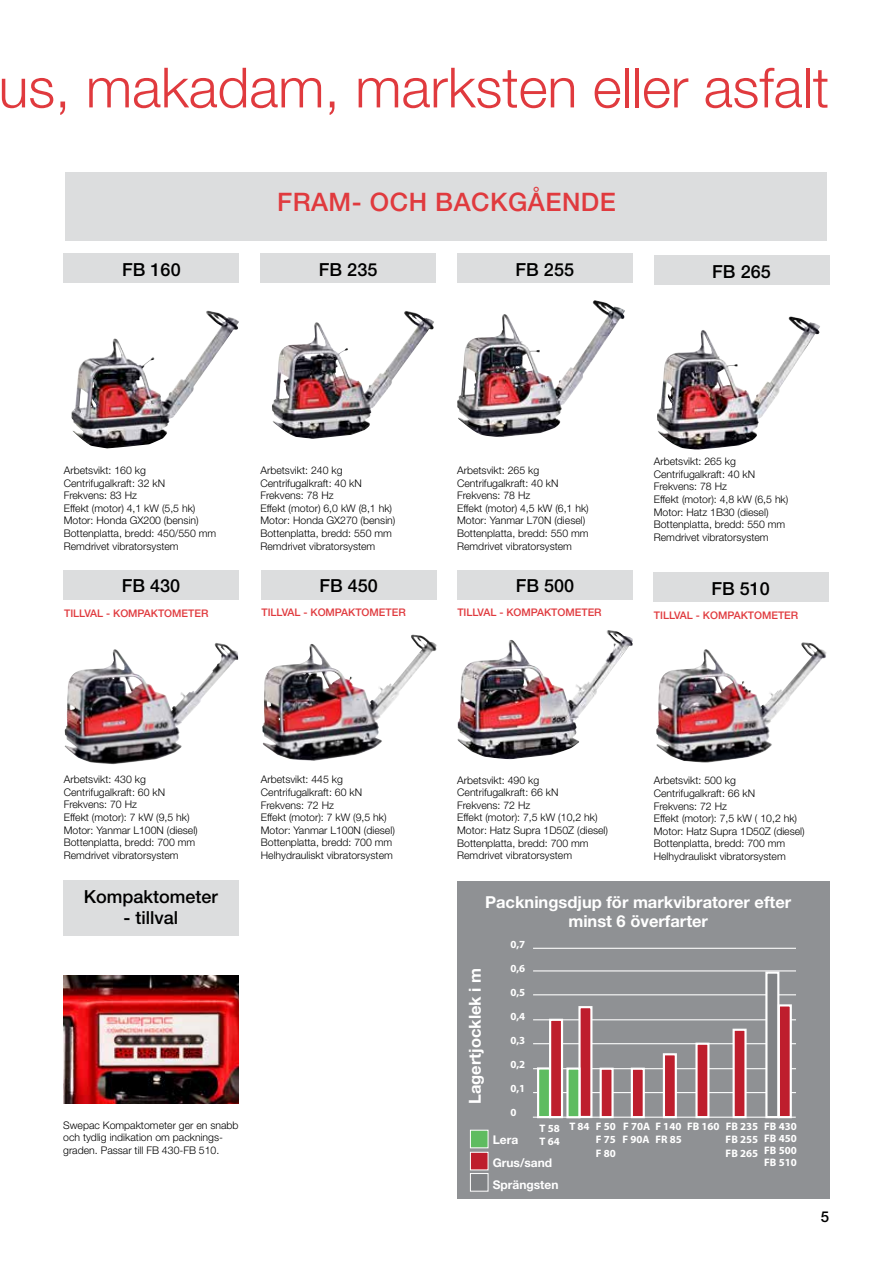
<style>
.page{position:relative;width:893px;height:1263px;background:#fff}
.page>*{position:absolute;margin:0;border:0;box-sizing:border-box;transform-origin:0 0}
.t1{font:300 55.5px "Helvetica Neue";color:#e03a3e}
.t2{font:500 25.5px "Helvetica Neue";letter-spacing:.02em;color:#e03a3e}
.t3{font:500 18px "Helvetica Neue";color:#000}
.t4{font:700 16.5px/19.5px "Helvetica Neue";color:#fff;text-align:center}
.t5{font:500 15px "Helvetica Neue";color:#000}
.t6{font:700 12px/22.5px "Helvetica Neue";color:#fff}
.t7{font:700 10.8px/13px "Myriad Pro";color:#fff;text-align:justify}
.t8{font:300 10.5px/12.6px "Helvetica Neue";color:#000}
.t9{font:500 10.5px "Helvetica Neue";color:#e03a3e}
</style>
<div class="page">
<div style="left:457px;top:881px;width:372px;height:317px;background:#8f9194"></div>
<img style="left:457px;top:630px;width:175px;height:129px">
<img style="left:64px;top:643px;width:174px;height:121px">
<div style="left:64px;top:253px;width:175px;height:30px;background:#dcddde"></div>
<div style="left:260px;top:253px;width:176px;height:30px;background:#dcddde"></div>
<div style="left:457px;top:253px;width:175px;height:30px;background:#dcddde"></div>
<div style="left:654px;top:255px;width:175px;height:30px;background:#dcddde"></div>
<div style="left:261px;top:570px;width:175px;height:30px;background:#dcddde"></div>
<div style="left:66px;top:172px;width:761px;height:68px;background:#dcddde"></div>
<div style="left:63px;top:570px;width:176px;height:30px;background:#dcddde"></div>
<img style="left:272px;top:311px;width:162px;height:128px">
<img style="left:457px;top:300px;width:168px;height:137px">
<img style="left:657px;top:316px;width:163px;height:134px">
<img style="left:262px;top:635px;width:175px;height:126px">
<div style="left:63px;top:880px;width:176px;height:55px;background:#dcddde"></div>
<div style="left:457px;top:570px;width:176px;height:30px;background:#dcddde"></div>
<img style="left:71px;top:310px;width:168px;height:138px">
<img style="left:656px;top:642px;width:171px;height:121px">
<div style="left:653px;top:572px;width:175px;height:30px;background:#dcddde"></div>
<hr style="left:533px;top:1092px;width:263px;height:1px;background:#fff">
<hr style="left:533px;top:1068px;width:263px;height:1px;background:#fff">
<hr style="left:533px;top:1043px;width:263px;height:1px;background:#fff">
<hr style="left:533px;top:1019px;width:263px;height:1px;background:#fff">
<hr style="left:533px;top:994px;width:263px;height:1px;background:#fff">
<hr style="left:533px;top:970px;width:263px;height:1px;background:#fff">
<hr style="left:533px;top:948px;width:263px;height:1px;background:#fff">
<hr style="left:533px;top:1116px;width:263px;height:2px;background:#fff">
<div style="left:537px;top:1067px;width:14px;height:51px;background:#5ebc60;border:2px solid #fff"></div>
<div style="left:549px;top:1019px;width:14px;height:99px;background:#be1e2d;border:2px solid #fff"></div>
<div style="left:600px;top:1067px;width:14px;height:51px;background:#be1e2d;border:2px solid #fff"></div>
<div style="left:631px;top:1067px;width:14px;height:51px;background:#be1e2d;border:2px solid #fff"></div>
<div style="left:663px;top:1053px;width:14px;height:65px;background:#be1e2d;border:2px solid #fff"></div>
<div style="left:695px;top:1043px;width:14px;height:75px;background:#be1e2d;border:2px solid #fff"></div>
<div style="left:578px;top:1006px;width:14px;height:112px;background:#be1e2d;border:2px solid #fff"></div>
<div style="left:732px;top:1029px;width:15px;height:89px;background:#be1e2d;border:2px solid #fff"></div>
<div style="left:765px;top:971px;width:14px;height:147px;background:#808285;border:2px solid #fff"></div>
<div style="left:778px;top:1004px;width:14px;height:114px;background:#be1e2d;border:2px solid #fff"></div>
<div style="left:566px;top:1067px;width:14px;height:51px;background:#5ebc60;border:2px solid #fff"></div>
<div style="left:470px;top:1152px;width:18px;height:18px;background:#be1e2d;border:1px solid #fff"></div>
<div style="left:470px;top:1173px;width:18px;height:18px;background:#808285;border:1px solid #fff"></div>
<div style="left:470px;top:1130px;width:18px;height:18px;background:#5ebc60;border:1px solid #fff"></div>
<img style="left:63px;top:975px;width:176px;height:129px">
<h1 class="t1" style="left:-1px;top:54px;width:832px">us, makadam, marksten eller asfalt</h1>
<h3 class="t3" style="left:122px;top:258px;width:60px">FB 160</h3>
<h2 class="t2" style="left:277px;top:187px;width:340px">FRAM- OCH BACKGÅENDE</h2>
<h3 class="t3" style="left:319px;top:258px;width:60px">FB 235</h3>
<h3 class="t3" style="left:516px;top:258px;width:60px">FB 255</h3>
<h3 class="t3" style="left:712px;top:261px;width:60px">FB 265</h3>
<p class="t8" style="left:64px;top:464px;width:154px">Arbetsvikt: 160 kg<br>Centrifugalkraft: 32 kN<br>Frekvens: 83 Hz<br>Effekt (motor) 4,1 kW (5,5 hk)<br>Motor: Honda GX200 (bensin)<br>Bottenplatta, bredd: 450/550 mm<br>Remdrivet vibratorsystem</p>
<h3 class="t3" style="left:122px;top:575px;width:60px">FB 430</h3>
<p class="t8" style="left:260px;top:464px;width:136px">Arbetsvikt: 240 kg<br>Centrifugalkraft: 40 kN<br>Frekvens: 78 Hz<br>Effekt (motor) 6,0 kW (8,1 hk)<br>Motor: Honda GX270 (bensin)<br>Bottenplatta, bredd: 550 mm<br>Remdrivet vibratorsystem</p>
<h3 class="t3" style="left:319px;top:575px;width:60px">FB 450</h3>
<p class="t8" style="left:457px;top:464px;width:133px">Arbetsvikt: 265 kg<br>Centrifugalkraft: 40 kN<br>Frekvens: 78 Hz<br>Effekt (motor) 4,5 kW (6,1 hk)<br>Motor: Yanmar L70N (diesel)<br>Bottenplatta, bredd: 550 mm<br>Remdrivet vibratorsystem</p>
<h3 class="t3" style="left:516px;top:575px;width:60px">FB 500</h3>
<p class="t8" style="left:654px;top:455px;width:136px">Arbetsvikt: 265 kg<br>Centrifugalkraft: 40 kN<br>Frekvens: 78 Hz<br>Effekt (motor): 4,8 kW (6,5 hk)<br>Motor: Hatz 1B30 (diesel)<br>Bottenplatta, bredd: 550 mm<br>Remdrivet vibratorsystem</p>
<h3 class="t3" style="left:712px;top:578px;width:60px">FB 510</h3>
<p class="t9" style="left:64px;top:607px;width:146px">TILLVAL - KOMPAKTOMETER</p>
<p class="t9" style="left:261px;top:606px;width:146px">TILLVAL - KOMPAKTOMETER</p>
<p class="t9" style="left:457px;top:606px;width:146px">TILLVAL - KOMPAKTOMETER</p>
<p class="t9" style="left:654px;top:609px;width:146px">TILLVAL - KOMPAKTOMETER</p>
<p class="t8" style="left:64px;top:773px;width:136px">Arbetsvikt: 430 kg<br>Centrifugalkraft: 60 kN<br>Frekvens: 70 Hz<br>Effekt (motor): 7 kW (9,5 hk)<br>Motor: Yanmar L100N (diesel)<br>Bottenplatta, bredd: 700 mm<br>Remdrivet vibratorsystem</p>
<h3 class="t3" style="left:84px;top:886px;width:136px">Kompaktometer</h3>
<h3 class="t3" style="left:124px;top:907px;width:56px">- tillval</h3>
<p class="t8" style="left:261px;top:773px;width:136px">Arbetsvikt: 445 kg<br>Centrifugalkraft: 60 kN<br>Frekvens: 72 Hz<br>Effekt (motor): 7 kW (9,5 hk)<br>Motor: Yanmar L100N (diesel)<br>Bottenplatta, bredd: 700 mm<br>Helhydrauliskt vibratorsystem</p>
<p class="t8" style="left:63px;top:1118px;width:177px">Swepac Kompaktometer ger en snabb och tydlig indikation om packnings&shy;graden. Passar till FB 430-FB 510.</p>
<p class="t8" style="left:457px;top:773px;width:152px">Arbetsvikt: 490 kg<br>Centrifugalkraft: 66 kN<br>Frekvens: 72 Hz<br>Effekt (motor): 7,5 kW (10,2 hk)<br>Motor: Hatz Supra 1D50Z (diesel)<br>Bottenplatta, bredd: 700 mm<br>Remdrivet vibratorsystem</p>
<p class="t8" style="left:654px;top:774px;width:152px">Arbetsvikt: 500 kg<br>Centrifugalkraft: 66 kN<br>Frekvens: 72 Hz<br>Effekt (motor): 7,5 kW ( 10,2 hk)<br>Motor: Hatz Supra 1D50Z (diesel)<br>Bottenplatta, bredd: 700 mm<br>Helhydrauliskt vibratorsystem</p>
<h3 class="t4" style="left:485px;top:892px;width:308px">Packningsdjup för markvibratorer efter minst 6 överfarter</h3>
<h3 class="t4" style="left:465px;top:1104px;width:138px;rotate:-90deg">Lagertjocklek i m</h3>
<p class="t7" style="left:510px;top:938px;width:16px">0,7</p>
<p class="t7" style="left:510px;top:962px;width:16px">0,6</p>
<p class="t7" style="left:510px;top:985px;width:16px">0,5</p>
<p class="t7" style="left:510px;top:1009px;width:16px">0,4</p>
<p class="t7" style="left:510px;top:1033px;width:16px">0,3</p>
<p class="t7" style="left:510px;top:1057px;width:16px">0,2</p>
<p class="t7" style="left:510px;top:1081px;width:16px">0,1</p>
<p class="t7" style="left:510px;top:1105px;width:8px">0</p>
<p class="t7" style="left:726px;top:1120px;width:34px;text-indent:-70px">F 140 FB 160 FB 235<br>FB 255<br>FB 265</p>
<p class="t7" style="left:764px;top:1120px;width:34px;line-height:12px">FB 430<br>FB 450<br>FB 500<br>FB 510</p>
<p class="t7" style="left:540px;top:1120px;width:52px">T 58 T 84</p>
<p class="t7" style="left:596px;top:1120px;width:88px">F 50 F 70A<br>F 75 F 90A FR 85</p>
<p class="t6" style="left:493px;top:1128px;width:27px">Lera</p>
<p class="t7" style="left:540px;top:1135px;width:22px">T 64</p>
<p class="t6" style="left:493px;top:1151px;width:67px">Grus/sand<br>Sprängsten</p>
<p class="t7" style="left:596px;top:1146px;width:21px">F 80</p>
<h3 class="t5" style="left:821px;top:1207px;width:10px">5</h3>
</div>
